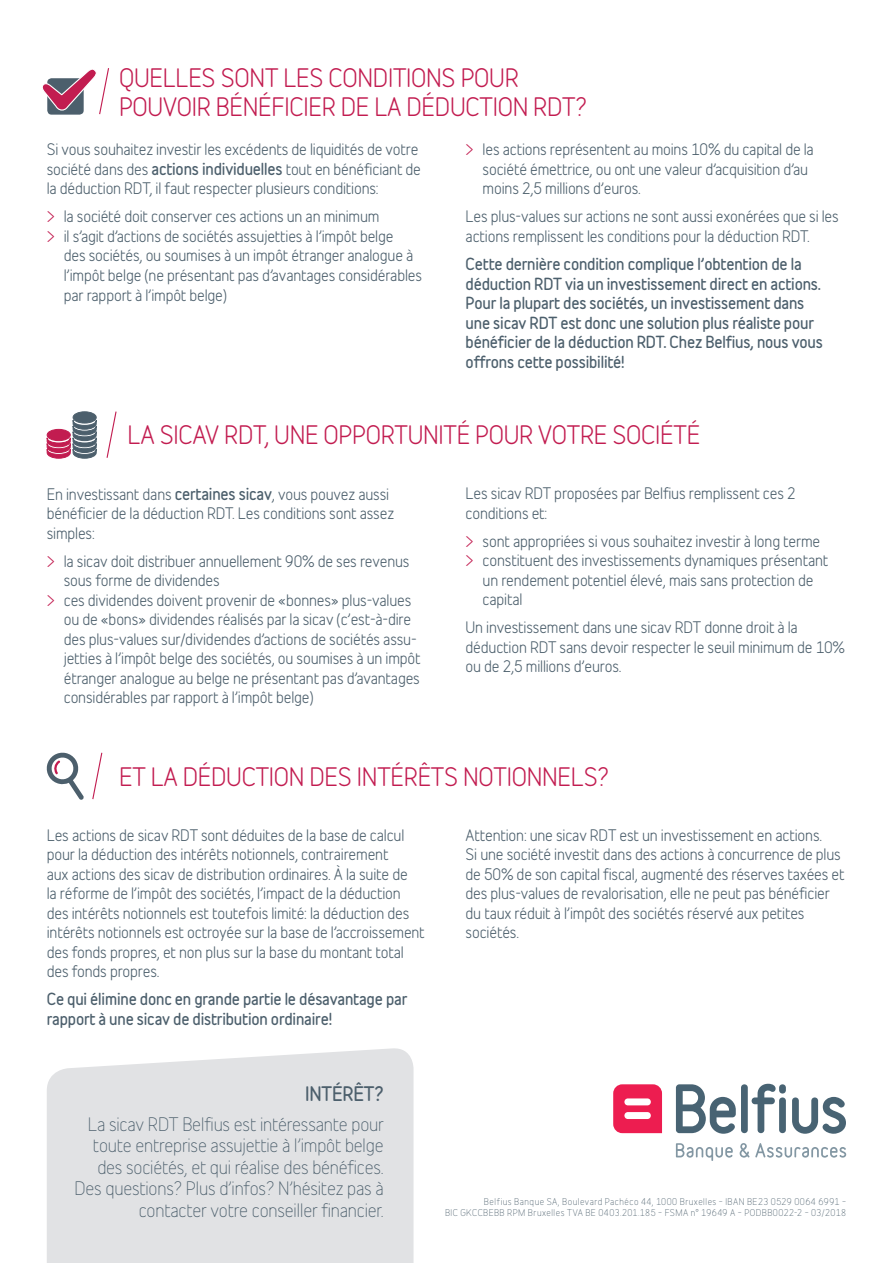
<style>
.page{position:relative;width:893px;height:1263px;background:#fff}
.page>*{position:absolute;margin:0;border:0;box-sizing:border-box;transform-origin:0 0}
.t1{font:24px/28.8px "Belfius Alternative";letter-spacing:-.01em;color:#c21c50}
.t2{font:300 18px/21.6px "Belfius Alternative";letter-spacing:-.01em;color:#4c5f6c;text-align:right}
.t3{font:700 18px "Belfius Alternative";letter-spacing:-.01em;color:#4c5f6c}
.t4{font:15px/19.5px "Belfius Alternative";letter-spacing:-.01em;color:#4c5f6c}
.t5{font:700 15px/19.5px "Belfius Alternative";letter-spacing:-.01em;color:#4c5f6c}
.t6{font:300 9px/10.8px "Belfius Alternative";letter-spacing:.05em;color:#4c5f6c;text-align:right}
.s1{font-weight:700}
.s2{color:#c21c50}
</style>
<div class="page">
<svg style="left:676px;top:1143px;width:57px;height:18px"></svg>
<svg style="left:740px;top:1143px;width:9px;height:14px"></svg>
<svg style="left:755px;top:1143px;width:91px;height:14px"></svg>
<svg style="left:613px;top:1084px;width:49px;height:49px;background:#ed2757"></svg>
<div style="left:624px;top:1098px;width:27px;height:7px;background:#fff;border-radius:3px"></div>
<div style="left:624px;top:1112px;width:27px;height:7px;background:#fff;border-radius:3px"></div>
<svg style="left:676px;top:1084px;width:60px;height:50px"></svg>
<div style="left:741px;top:1084px;width:7px;height:49px;background:#486373;border-radius:3px"></div>
<svg style="left:752px;top:1084px;width:34px;height:49px"></svg>
<svg style="left:792px;top:1097px;width:54px;height:37px"></svg>
<div style="left:47px;top:1048px;width:367px;height:215px;background:#e1e2e4"></div>
<svg style="left:92px;top:752px;width:11px;height:48px"></svg>
<svg style="left:106px;top:411px;width:11px;height:47px"></svg>
<svg style="left:46px;top:752px;width:38px;height:48px"></svg>
<svg style="left:42px;top:68px;width:67px;height:47px"></svg>
<div style="left:73px;top:412px;width:23px;height:11px;background:#4c5f6c;border-radius:50%"></div>
<div style="left:73px;top:411px;width:24px;height:12px;border:1px solid #4c5f6c;border-radius:50%"></div>
<svg style="left:46px;top:420px;width:51px;height:39px"></svg>
<h1 class="t1" style="left:119px;top:61px;width:470px">QUELLES SONT LES CONDITIONS POUR<br>POUVOIR BÉNÉFICIER DE LA DÉDUCTION RDT?</h1>
<p class="t4" style="left:47px;top:138px;width:376px">Si vous souhaitez investir les excédents de liquidités de votre société dans des <span class="s1">actions individuelles</span> tout en bénéficiant de la déduction RDT, il faut respecter plusieurs conditions:</p>
<p class="t4" style="left:47px;top:205px;width:334px"><span class="s2">&gt;</span> la société doit conserver ces actions un an minimum</p>
<p class="t4" style="left:47px;top:225px;width:348px"><span class="s2">&gt;</span> il s’agit d’actions de sociétés assujetties à l’impôt belge</p>
<p class="t4" style="left:64px;top:244px;width:351px">des sociétés, ou soumises à un impôt étranger analogue à</p>
<p class="t4" style="left:64px;top:264px;width:360px">l’impôt belge (ne présentant pas d’avantages considérables</p>
<p class="t4" style="left:64px;top:283px;width:165px">par rapport à l’impôt belge)</p>
<p class="t4" style="left:483px;top:138px;width:333px;text-indent:-17px"><span class="s2">&gt;</span> les actions représentent au moins 10% du capital de la société émettrice, ou ont une valeur d’acquisition d’au moins 2,5 millions d’euros.</p>
<p class="t4" style="left:466px;top:205px;width:375px">Les plus-values sur actions ne sont aussi exonérées que si les actions remplissent les conditions pour la déduction RDT.</p>
<p class="t5" style="left:466px;top:254px;width:359px">Cette dernière condition complique l’obtention de la déduction RDT via un investissement direct en actions.<br>Pour la plupart des sociétés, un investissement dans une sicav RDT est donc une solution plus réaliste pour bénéficier de la déduction RDT. Chez Belfius, nous vous offrons cette possibilité!</p>
<h1 class="t1" style="left:128px;top:418px;width:574px">LA SICAV RDT, UNE OPPORTUNITÉ POUR VOTRE SOCIÉTÉ</h1>
<p class="t4" style="left:47px;top:483px;width:349px">En investissant dans <span class="s1">certaines sicav</span>, vous pouvez aussi bénéficier de la déduction RDT. Les conditions sont assez simples:</p>
<p class="t4" style="left:47px;top:550px;width:364px"><span class="s2">&gt;</span> la sicav doit distribuer annuellement 90% de ses revenus</p>
<p class="t4" style="left:64px;top:569px;width:157px">sous forme de dividendes</p>
<p class="t4" style="left:47px;top:589px;width:366px"><span class="s2">&gt;</span> ces dividendes doivent provenir de «bonnes» plus-values</p>
<p class="t4" style="left:64px;top:608px;width:349px">ou de «bons» dividendes réalisés par la sicav (c’est-à-dire</p>
<p class="t4" style="left:64px;top:628px;width:354px">des plus-values sur/dividendes d’actions de sociétés assu-</p>
<p class="t4" style="left:64px;top:647px;width:358px">jetties à l’impôt belge des sociétés, ou soumises à un impôt</p>
<p class="t4" style="left:64px;top:667px;width:358px">étranger analogue au belge ne présentant pas d’avantages</p>
<p class="t4" style="left:64px;top:686px;width:251px">considérables par rapport à l’impôt belge)</p>
<p class="t4" style="left:466px;top:482px;width:332px">Les sicav RDT proposées par Belfius remplissent ces 2 conditions et:</p>
<p class="t4" style="left:466px;top:530px;width:356px"><span class="s2">&gt;</span> sont appropriées si vous souhaitez investir à long terme</p>
<p class="t4" style="left:466px;top:549px;width:364px"><span class="s2">&gt;</span> constituent des investissements dynamiques présentant</p>
<p class="t4" style="left:483px;top:569px;width:332px">un rendement potentiel élevé, mais sans protection de</p>
<p class="t4" style="left:483px;top:588px;width:41px">capital</p>
<p class="t4" style="left:466px;top:616px;width:381px">Un investissement dans une sicav RDT donne droit à la déduction RDT sans devoir respecter le seuil minimum de 10% ou de 2,5 millions d’euros.</p>
<h1 class="t1" style="left:119px;top:759px;width:492px">ET LA DÉDUCTION DES INTÉRÊTS NOTIONNELS?</h1>
<p class="t4" style="left:47px;top:823px;width:380px">Les actions de sicav RDT sont déduites de la base de calcul pour la déduction des intérêts notionnels, contrairement<br>aux actions des sicav de distribution ordinaires. À la suite de<br>la réforme de l’impôt des sociétés, l’impact de la déduction des intérêts notionnels est toutefois limité: la déduction des intérêts notionnels est octroyée sur la base de l’accroissement des fonds propres, et non plus sur la base du montant total des fonds propres.</p>
<p class="t5" style="left:47px;top:989px;width:362px">Ce qui élimine donc en grande partie le désavantage par rapport à une sicav de distribution ordinaire!</p>
<p class="t4" style="left:466px;top:823px;width:380px">Attention: une sicav RDT est un investissement en actions.<br>Si une société investit dans des actions à concurrence de plus de 50% de son capital fiscal, augmenté des réserves taxées et des plus-values de revalorisation, elle ne peut pas bénéficier du taux réduit à l’impôt des sociétés réservé aux petites sociétés.</p>
<p class="t3" style="left:305px;top:1079px;width:80px">INTÉRÊT?</p>
<p class="t2" style="left:75px;top:1111px;width:311px">La sicav RDT Belfius est intéressante pour toute entreprise assujettie à l’impôt belge des sociétés, et qui réalise des bénéfices.<br>Des questions? Plus d’infos? N’hésitez pas à contacter votre conseiller financier.</p>
<p class="t6" style="left:445px;top:1196px;width:403px">Belfius Banque SA, Boulevard Pachéco 44, 1000 Bruxelles – IBAN BE23 0529 0064 6991 –<br>BIC GKCCBEBB RPM Bruxelles TVA BE 0403.201.185 – FSMA n° 19649 A – PODBB0022-2 – 03/2018</p>
</div>
